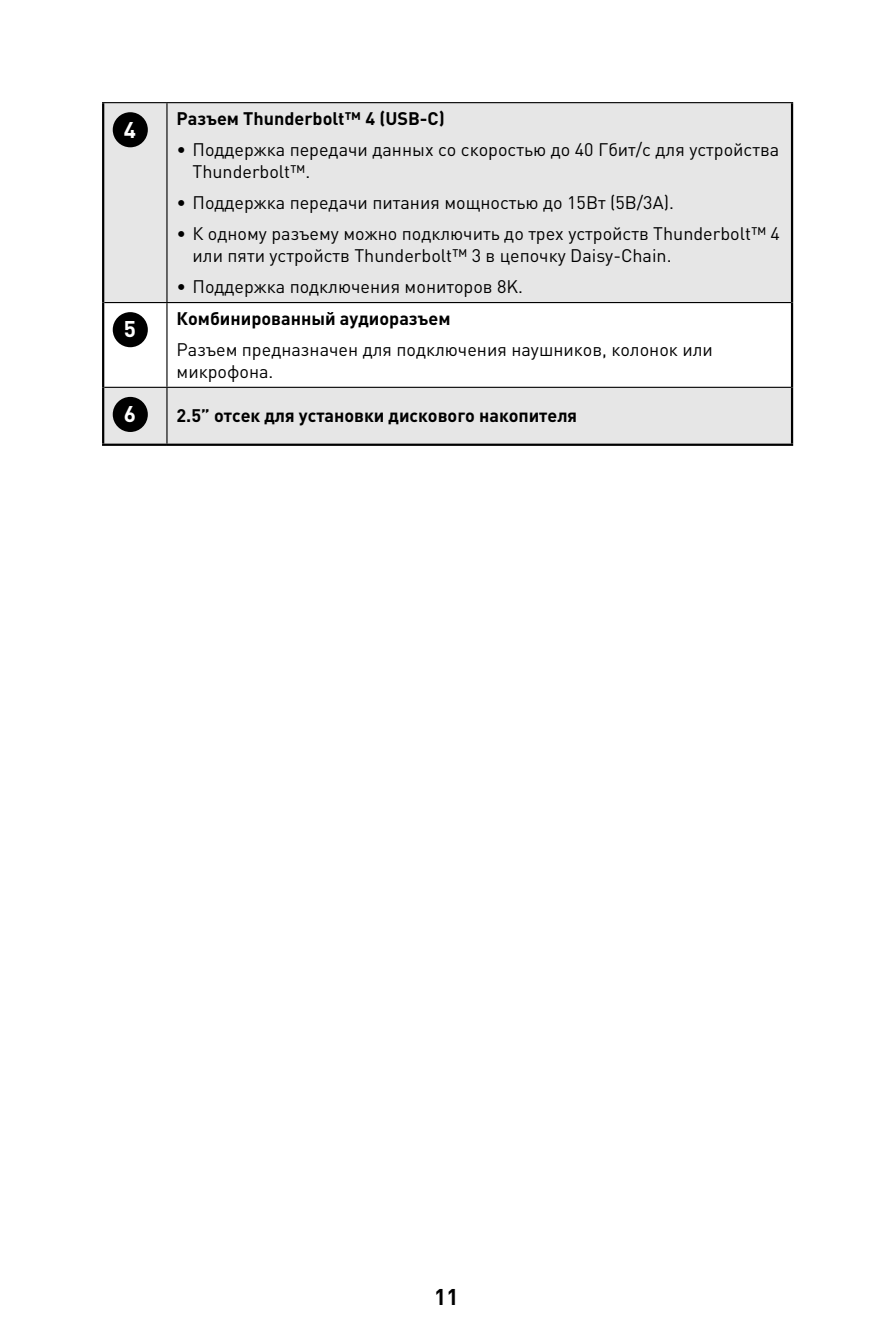
<style>
.page{position:relative;width:893px;height:1340px;background:#fff}
.page>*{position:absolute;margin:0;border:0;box-sizing:border-box;transform-origin:0 0}
.Number{font:700 22.5px "MSI Din Pro Noto CJK";color:#fff}
.t1{font:700 22.5px "MSI Din Pro Noto CJK";color:#000}
.Text{font:18px/21.6px "MSI Din Pro Noto CJK";color:#000}
.Title_4{font:700 18px "MSI Din Pro Noto CJK";color:#000}
.s1{font-weight:700}
</style>
<div class="page">
<svg style="left:104px;top:103px;width:687px;height:340px;fill:#e6e6e6"></svg>
<hr style="left:791px;top:103px;width:2px;height:199px;background:#000">
<hr style="left:791px;top:302px;width:2px;height:85px;background:#000">
<hr style="left:102px;top:387px;width:2px;height:56px;background:#000">
<hr style="left:791px;top:387px;width:2px;height:56px;background:#000">
<hr style="left:102px;top:103px;width:2px;height:199px;background:#000">
<hr style="left:102px;top:302px;width:2px;height:85px;background:#000">
<hr style="left:102px;top:443px;width:65px;height:3px;background:#000">
<hr style="left:167px;top:443px;width:626px;height:3px;background:#000">
<hr style="left:102px;top:102px;width:65px;height:1px;background:#000">
<hr style="left:167px;top:102px;width:626px;height:1px;background:#000">
<hr style="left:166px;top:103px;width:2px;height:199px;background:#000">
<hr style="left:104px;top:302px;width:63px;height:1px;background:#000">
<hr style="left:167px;top:302px;width:624px;height:1px;background:#000">
<hr style="left:166px;top:303px;width:2px;height:84px;background:#000">
<hr style="left:104px;top:387px;width:63px;height:1px;background:#000">
<hr style="left:167px;top:387px;width:624px;height:1px;background:#000">
<hr style="left:166px;top:388px;width:2px;height:55px;background:#000">
<div style="left:114px;top:114px;width:32px;height:32px;background:#000;border-radius:50%"></div>
<div style="left:113px;top:112px;width:35px;height:35px;border:3px solid #000;border-radius:50%"></div>
<div style="left:114px;top:314px;width:32px;height:31px;background:#000;border-radius:50%"></div>
<div style="left:113px;top:312px;width:35px;height:35px;border:3px solid #000;border-radius:50%"></div>
<div style="left:114px;top:398px;width:32px;height:32px;background:#000;border-radius:50%"></div>
<div style="left:113px;top:397px;width:35px;height:35px;border:3px solid #000;border-radius:50%"></div>
<p class="Number" style="left:124px;top:117px;width:14px">4</p>
<p class="Number" style="left:124px;top:316px;width:14px">5</p>
<p class="Title_4" style="left:177px;top:108px;width:270px">Разъем Thunderbolt™ 4 (USB-C)</p>
<p class="Text" style="left:192px;top:139px;width:588px;text-indent:-16px"><span class="s1">∙</span> Поддержка передачи данных со скоростью до 40 Гбит/с для устройства<br>Thunderbolt™.</p>
<p class="Text" style="left:177px;top:192px;width:499px"><span class="s1">∙</span> Поддержка передачи питания мощностью до 15Вт (5В/3А).</p>
<p class="Text" style="left:192px;top:223px;width:589px;text-indent:-16px"><span class="s1">∙</span> К одному разъему можно подключить до трех устройств Thunderbolt™ 4 или пяти устройств Thunderbolt™ 3 в цепочку Daisy-Chain.</p>
<p class="Text" style="left:177px;top:276px;width:348px"><span class="s1">∙</span> Поддержка подключения мониторов 8K.</p>
<p class="Title_4" style="left:177px;top:308px;width:275px">Комбинированный аудиоразъем</p>
<p class="Text" style="left:177px;top:339px;width:538px">Разъем предназначен для подключения наушников, колонок или микрофона.</p>
<p class="Number" style="left:124px;top:401px;width:14px">6</p>
<p class="Title_4" style="left:177px;top:406px;width:402px">2.5” отсек для установки дискового накопителя</p>
<p class="t1" style="left:434px;top:1283px;width:26px">11</p>
</div>
